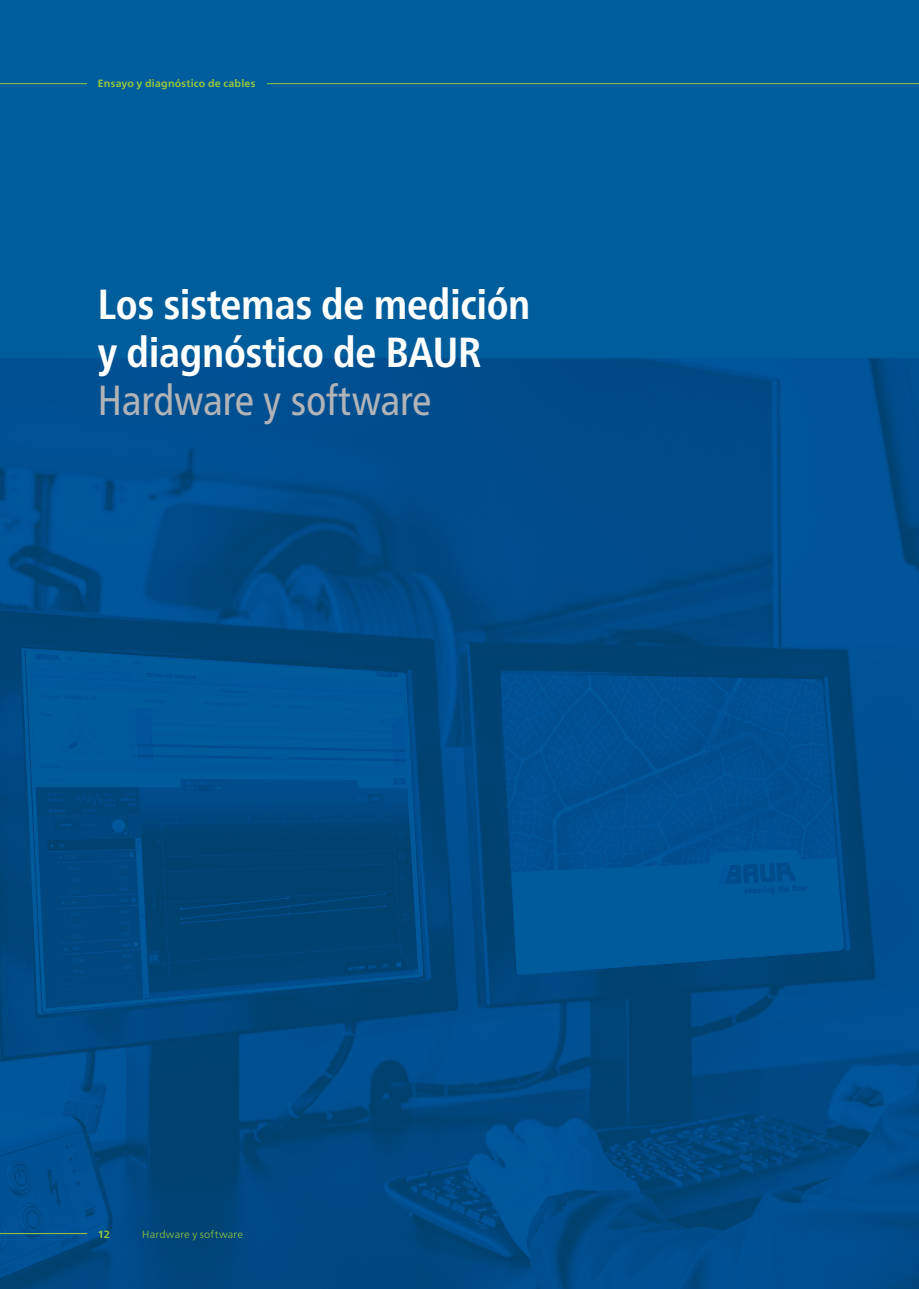
<style>
.page{position:relative;width:919px;height:1289px;background:#fff}
.page>*{position:absolute;margin:0;border:0;box-sizing:border-box;transform-origin:0 0}
.t1{font:700 condensed 42px/48px "Frutiger Neue LTW1 G";letter-spacing:-.01em;color:#fff}
.t2{font:condensed 42px "Frutiger Neue LTW1 G";letter-spacing:-.01em;color:#b2b3b7}
.t3{font:700 10.5px "Frutiger Neue LTW1 G";letter-spacing:.02em;color:#99ca3b}
.t4{font:300 10.5px "Frutiger Neue LTW1 G";letter-spacing:.015em;color:#99ca3b}
</style>
<div class="page">
<div style="left:0;top:0;width:918px;height:1288px;background:#005d9c"></div>
<img style="left:0;top:358px;width:918px;height:930px">
<hr style="left:0;top:1233px;width:87px;height:1px;background:#99ca3b">
<hr style="left:0;top:83px;width:87px;height:1px;background:#99ca3b">
<svg style="left:267px;top:83px;width:651px;height:2px"></svg>
<p class="t3" style="left:98px;top:76px;width:159px">Ensayo y diagnóstico de cables</p>
<p class="t1" style="left:98px;top:276px;width:434px">Los sistemas de medición y diagnóstico de BAUR</p>
<p class="t2" style="left:98px;top:369px;width:335px">Hardware y software</p>
<p class="t3" style="left:98px;top:1226px;width:14px">12</p>
<p class="t4" style="left:142px;top:1226px;width:102px">Hardware y software</p>
</div>
